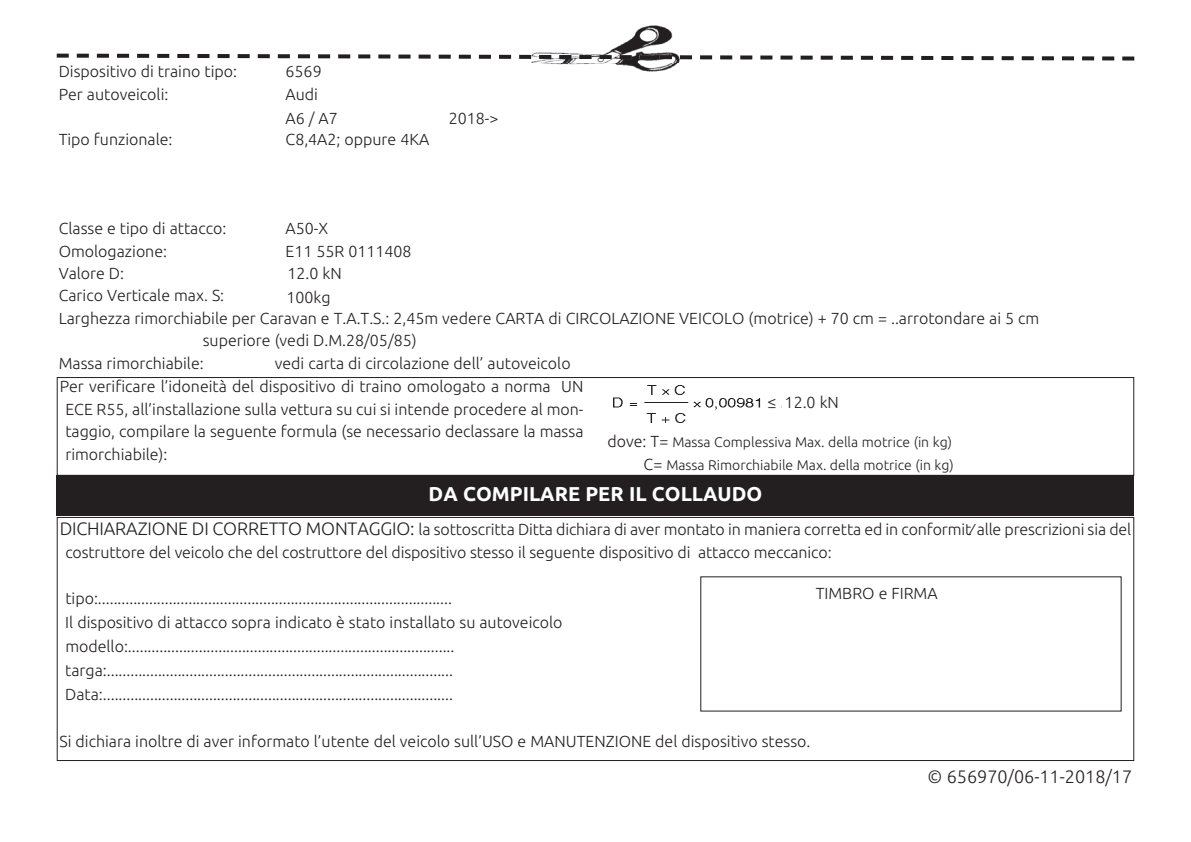
<style>
.page{position:relative;width:1191px;height:842px;background:#fff}
.page>*{position:absolute;margin:0;border:0;box-sizing:border-box;transform-origin:0 0}
.t1{font:700 20px "Ubuntu";color:#fff}
.t2{font:300 18px "Ubuntu";color:#231f20}
.t3{font:300 16px/24px "Ubuntu";color:#231f20}
.t4{font:300 14px/22.4px "Ubuntu";color:#231f20;text-align:right}
.s1{font-size:16px}
.s2{font-size:18px}
</style>
<div class="page">
<div style="left:57px;top:377px;width:1077px;height:99px;border:1px solid #231f20"></div>
<img style="left:614px;top:386px;width:168px;height:36px">
<div style="left:57px;top:475px;width:1077px;height:40px;background:#231f20"></div>
<div style="left:57px;top:517px;width:1077px;height:244px;border:1px solid #231f20"></div>
<svg style="left:65px;top:53px;width:1050px;height:8px"></svg>
<svg style="left:57px;top:54px;width:12px;height:4px"></svg>
<div style="left:1122px;top:56px;width:12px;height:5px;background:#231f20"></div>
<div style="left:765px;top:394px;width:16px;height:22px;background:#fff"></div>
<img style="left:530px;top:25px;width:157px;height:47px">
<img style="left:530px;top:55px;width:157px;height:4px">
<p class="t3" style="left:59px;top:60px;width:180px;line-height:22.4px">Dispositivo di traino tipo:<br>Per autoveicoli:</p>
<p class="t3" style="left:59px;top:127px;width:115px">Tipo funzionale:</p>
<p class="t3" style="left:285px;top:59px;width:38px">6569</p>
<p class="t3" style="left:285px;top:82px;width:54px">Audi<br>A6 / A7</p>
<p class="t3" style="left:285px;top:127px;width:145px">C8,4A2; oppure 4KA</p>
<p class="t3" style="left:449px;top:106px;width:51px">2018-&gt;</p>
<p class="t3" style="left:59px;top:216px;width:169px">Classe e tipo di attacco:</p>
<p class="t3" style="left:285px;top:216px;width:44px">A50-X</p>
<p class="t3" style="left:59px;top:239px;width:110px">Omologazione:</p>
<p class="t3" style="left:59px;top:261px;width:67px">Valore D:</p>
<p class="t3" style="left:59px;top:283px;width:167px">Carico Verticale max. S:</p>
<p class="t3" style="left:59px;top:306px;width:982px">Larghezza rimorchiabile per Caravan e T.A.T.S.: 2,45m vedere CARTA di CIRCOLAZIONE VEICOLO (motrice) + 70 cm = ..arrotondare ai 5 cm</p>
<p class="t3" style="left:203px;top:328px;width:215px">superiore (vedi D.M.28/05/85)</p>
<p class="t3" style="left:59px;top:351px;width:146px">Massa rimorchiabile:</p>
<p class="t3" style="left:275px;top:351px;width:297px">vedi carta di circolazione dell’ autoveicolo</p>
<p class="t3" style="left:60px;top:374px;width:525px">Per verificare l’idoneità del dispositivo di traino omologato a norma UN</p>
<p class="t3" style="left:65px;top:397px;width:519px">ECE R55, all’installazione sulla vettura su cui si intende procedere al mon-</p>
<p class="t3" style="left:65px;top:419px;width:519px">taggio, compilare la seguente formula (se necessario declassare la massa</p>
<p class="t3" style="left:65px;top:442px;width:104px">rimorchiabile):</p>
<p class="t3" style="left:285px;top:239px;width:128px">E11 55R 0111408</p>
<p class="t3" style="left:287px;top:261px;width:56px">12.0 kN</p>
<p class="t3" style="left:286px;top:285px;width:46px">100kg</p>
<p class="t3" style="left:767px;top:390px;width:73px">≤ 12.0 kN</p>
<p class="t4" style="left:607px;top:431px;width:348px"><span class="s1">dove: T=</span> Massa Complessiva Max. della motrice (in kg)<br><span class="s1">C=</span> Massa Rimorchiabile Max. della motrice (in kg)</p>
<p class="t1" style="left:428px;top:482px;width:335px">DA COMPILARE PER IL COLLAUDO</p>
<p class="t3" style="left:65px;top:518px;width:1067px;line-height:22.4px;text-indent:-6px"><span class="s2">DICHIARAZIONE DI CORRETTO MONTAGGIO:</span> la sottoscritta Ditta dichiara di aver montato in maniera corretta ed in conformit⁄ alle prescrizioni sia del costruttore del veicolo che del costruttore del dispositivo stesso il seguente dispositivo di attacco meccanico:</p>
<p class="t3" style="left:65px;top:586px;width:499px">tipo:..........................................................................................<br>Il dispositivo di attacco sopra indicato è stato installato su autoveicolo modello:................................................................................... targa:........................................................................................<br>Data:.........................................................................................</p>
<p class="t3" style="left:59px;top:729px;width:752px">Si dichiara inoltre di aver informato l’utente del veicolo sull’USO e MANUTENZIONE del dispositivo stesso.</p>
<p class="t3" style="left:815px;top:581px;width:123px">TIMBRO e FIRMA</p>
<p class="t2" style="left:927px;top:766px;width:206px">© 656970/06-11-2018/17</p>
</div>
